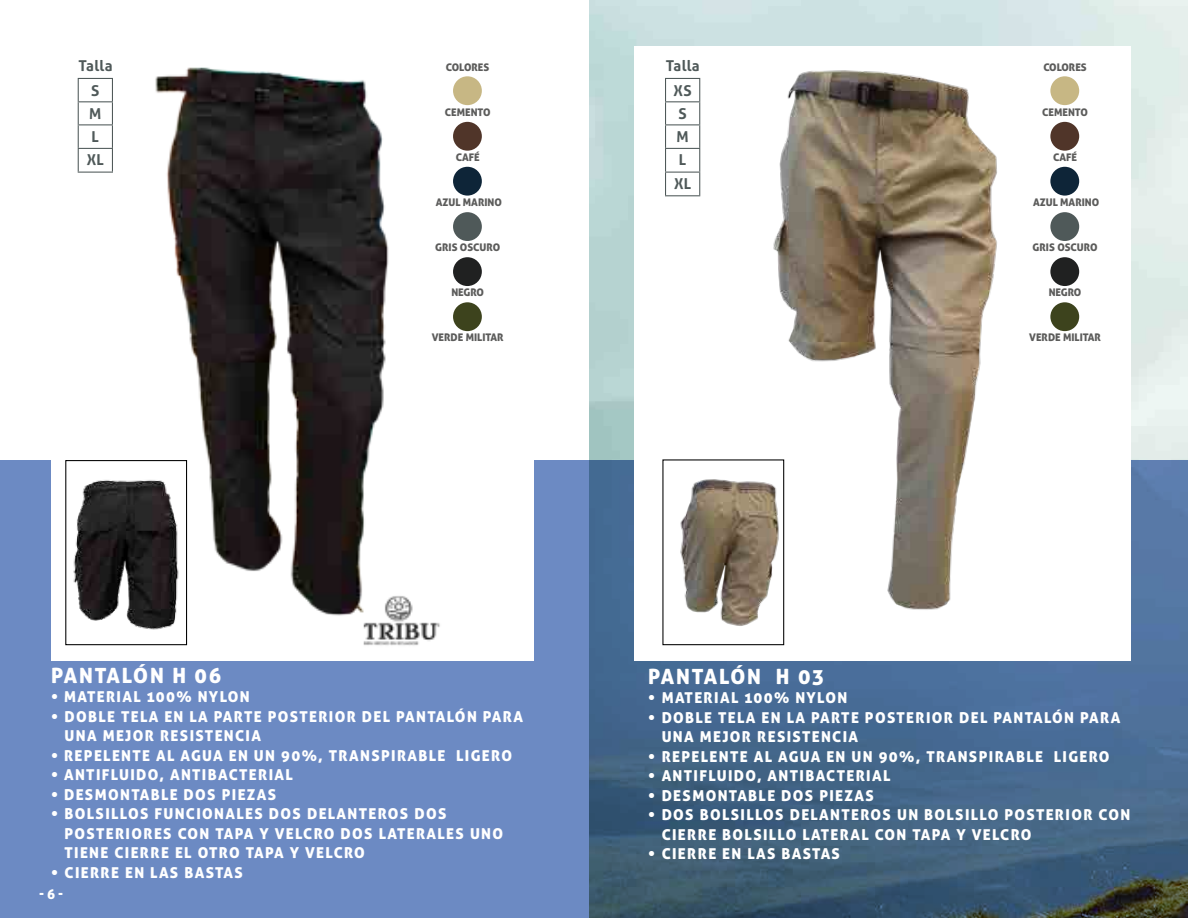
<style>
.page{position:relative;width:1188px;height:918px;background:#fff}
.page>*{position:absolute;margin:0;border:0;box-sizing:border-box;transform-origin:0 0}
.t1{font:21px "Aller Display";letter-spacing:.09em;color:#fff}
.t2{font:15px/19.5px "Aller Display";letter-spacing:.09em;color:#fff}
.t3{font:700 15px/23.2px "Aller";letter-spacing:.02em;color:#4f5959;text-align:center}
.t4{font:13.5px "Aller Display";color:#fff}
.t5{font:10.5px "Aller Display";color:#5c5c5b}
</style>
<div class="page">
<svg style="left:0;top:460px;width:1188px;height:458px;background:#5877a4"></svg>
<div style="left:51px;top:47px;width:482px;height:614px;background:#fff"></div>
<img style="left:111px;top:67px;width:362px;height:579px">
<img style="left:73px;top:471px;width:112px;height:163px">
<div style="left:65px;top:460px;width:122px;height:185px;border:1px solid #000"></div>
<div style="left:634px;top:47px;width:482px;height:614px;background:#fff"></div>
<div style="left:648px;top:47px;width:482px;height:614px;background:#fff"></div>
<img style="left:773px;top:70px;width:224px;height:575px">
<img style="left:680px;top:477px;width:102px;height:151px">
<div style="left:662px;top:459px;width:122px;height:186px;border:1px solid #000"></div>
<div style="left:1050px;top:76px;width:29px;height:29px;background:#c7b784;border-radius:50%"></div>
<div style="left:453px;top:76px;width:29px;height:29px;background:#c7b784;border-radius:50%"></div>
<div style="left:1050px;top:122px;width:29px;height:29px;background:#503529;border-radius:50%"></div>
<div style="left:453px;top:122px;width:29px;height:29px;background:#503529;border-radius:50%"></div>
<div style="left:1050px;top:167px;width:29px;height:29px;background:#0e2538;border-radius:50%"></div>
<div style="left:453px;top:167px;width:29px;height:29px;background:#0e2538;border-radius:50%"></div>
<div style="left:1050px;top:212px;width:29px;height:29px;background:#4f5959;border-radius:50%"></div>
<div style="left:453px;top:212px;width:29px;height:29px;background:#4f5959;border-radius:50%"></div>
<div style="left:1050px;top:257px;width:29px;height:29px;background:#202121;border-radius:50%"></div>
<div style="left:453px;top:257px;width:29px;height:29px;background:#202121;border-radius:50%"></div>
<div style="left:1050px;top:302px;width:29px;height:29px;background:#3d431d;border-radius:50%"></div>
<div style="left:453px;top:302px;width:29px;height:29px;background:#3d431d;border-radius:50%"></div>
<hr style="left:78px;top:78px;width:35px;height:1px;background:#4f5959">
<hr style="left:78px;top:101px;width:35px;height:1px;background:#4f5959">
<hr style="left:78px;top:124px;width:35px;height:1px;background:#4f5959">
<hr style="left:78px;top:148px;width:35px;height:1px;background:#4f5959">
<svg style="left:78px;top:79px;width:1px;height:93px"></svg>
<svg style="left:112px;top:79px;width:1px;height:93px"></svg>
<hr style="left:78px;top:172px;width:35px;height:1px;background:#4f5959">
<hr style="left:665px;top:78px;width:35px;height:1px;background:#4f5959">
<hr style="left:665px;top:101px;width:35px;height:1px;background:#4f5959">
<hr style="left:665px;top:124px;width:35px;height:1px;background:#4f5959">
<hr style="left:665px;top:148px;width:35px;height:1px;background:#4f5959">
<hr style="left:665px;top:172px;width:35px;height:1px;background:#4f5959">
<svg style="left:665px;top:79px;width:1px;height:116px"></svg>
<svg style="left:699px;top:79px;width:1px;height:116px"></svg>
<hr style="left:665px;top:195px;width:35px;height:1px;background:#4f5959">
<p class="t3" style="left:78px;top:54px;width:36px">Talla</p>
<p class="t3" style="left:666px;top:53px;width:36px;line-height:24.9px">Talla<br>XS</p>
<p class="t3" style="left:674px;top:102px;width:19px">S<br>M<br>L<br>XL</p>
<p class="t5" style="left:446px;top:60px;width:45px">COLORES</p>
<p class="t5" style="left:445px;top:105px;width:47px">CEMENTO</p>
<p class="t5" style="left:456px;top:150px;width:26px">CAFÉ</p>
<p class="t5" style="left:436px;top:195px;width:68px">AZUL MARINO</p>
<p class="t5" style="left:435px;top:240px;width:66px">GRIS OSCURO</p>
<p class="t5" style="left:451px;top:285px;width:34px">NEGRO</p>
<p class="t5" style="left:432px;top:330px;width:73px">VERDE MILITAR</p>
<p class="t3" style="left:87px;top:78px;width:19px">S<br>M<br>L<br>XL</p>
<p class="t5" style="left:1043px;top:60px;width:45px">COLORES</p>
<p class="t5" style="left:1042px;top:105px;width:47px">CEMENTO</p>
<p class="t5" style="left:1053px;top:150px;width:26px">CAFÉ</p>
<p class="t5" style="left:1033px;top:195px;width:68px">AZUL MARINO</p>
<p class="t5" style="left:1033px;top:240px;width:66px">GRIS OSCURO</p>
<p class="t5" style="left:1049px;top:285px;width:34px">NEGRO</p>
<p class="t5" style="left:1029px;top:330px;width:73px">VERDE MILITAR</p>
<h1 class="t1" style="left:51px;top:662px;width:172px">PANTALÓN H 06</h1>
<p class="t2" style="left:51px;top:687px;width:200px">• MATERIAL 100% NYLON</p>
<p class="t2" style="left:65px;top:707px;width:460px;text-indent:-14px">• DOBLE TELA EN LA PARTE POSTERIOR DEL PANTALÓN PARA<br>UNA MEJOR RESISTENCIA</p>
<p class="t2" style="left:51px;top:746px;width:463px">• REPELENTE AL AGUA EN UN 90%, TRANSPIRABLE LIGERO</p>
<p class="t2" style="left:51px;top:765px;width:243px">• ANTIFLUIDO, ANTIBACTERIAL</p>
<p class="t2" style="left:51px;top:785px;width:227px">• DESMONTABLE DOS PIEZAS</p>
<p class="t2" style="left:65px;top:804px;width:440px;text-indent:-14px">• BOLSILLOS FUNCIONALES DOS DELANTEROS DOS<br>POSTERIORES CON TAPA Y VELCRO DOS LATERALES UNO<br>TIENE CIERRE EL OTRO TAPA Y VELCRO</p>
<p class="t2" style="left:51px;top:863px;width:193px">• CIERRE EN LAS BASTAS</p>
<p class="t4" style="left:39px;top:886px;width:25px">- 6 -</p>
<h1 class="t1" style="left:648px;top:663px;width:177px">PANTALÓN H 03</h1>
<p class="t2" style="left:648px;top:688px;width:201px">• MATERIAL 100% NYLON</p>
<p class="t2" style="left:662px;top:708px;width:460px;text-indent:-14px">• DOBLE TELA EN LA PARTE POSTERIOR DEL PANTALÓN PARA<br>UNA MEJOR RESISTENCIA</p>
<p class="t2" style="left:648px;top:747px;width:463px">• REPELENTE AL AGUA EN UN 90%, TRANSPIRABLE LIGERO</p>
<p class="t2" style="left:648px;top:766px;width:244px">• ANTIFLUIDO, ANTIBACTERIAL</p>
<p class="t2" style="left:648px;top:786px;width:227px">• DESMONTABLE DOS PIEZAS</p>
<p class="t2" style="left:662px;top:805px;width:470px;text-indent:-14px">• DOS BOLSILLOS DELANTEROS UN BOLSILLO POSTERIOR CON<br>CIERRE BOLSILLO LATERAL CON TAPA Y VELCRO</p>
<p class="t2" style="left:648px;top:844px;width:193px">• CIERRE EN LAS BASTAS</p>
</div>
